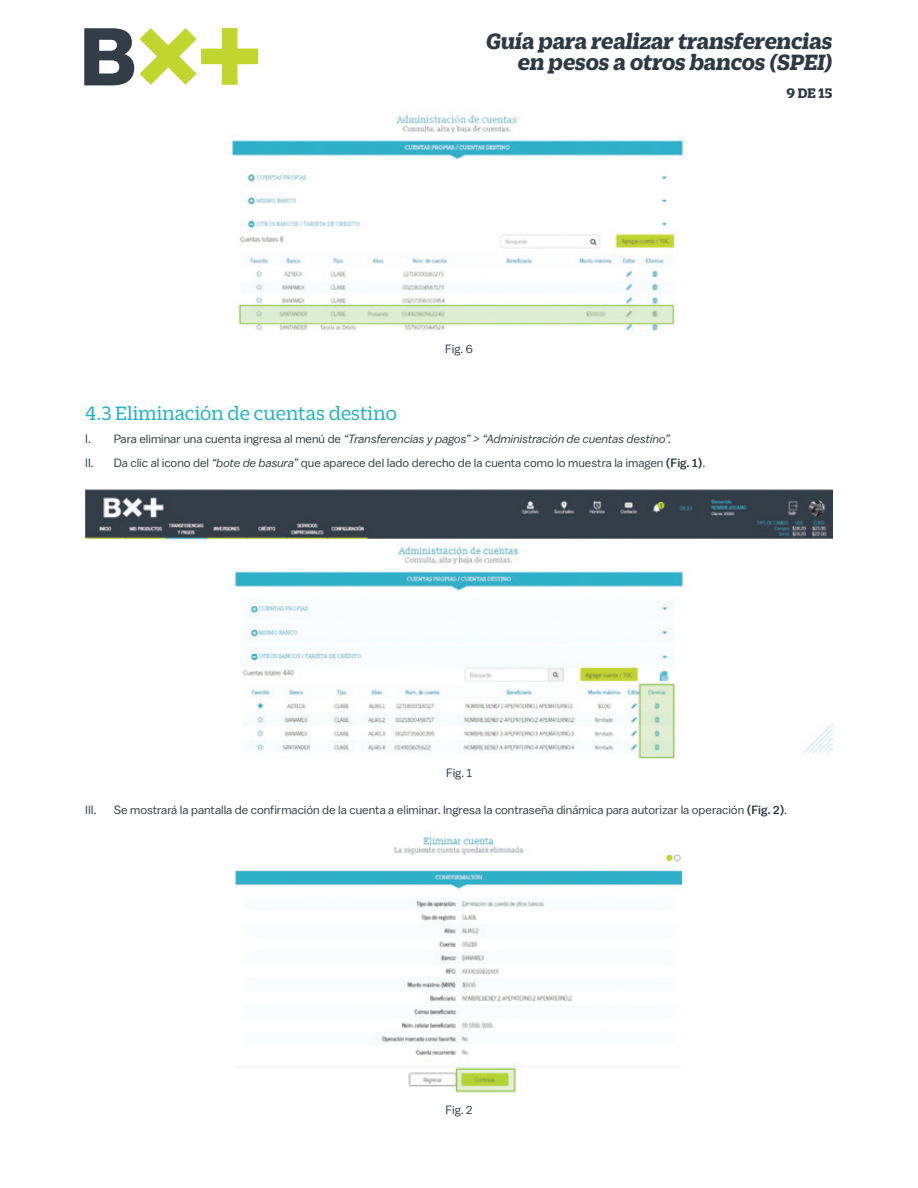
<style>
.page{position:relative;width:918px;height:1188px;background:#fff}
.page>*{position:absolute;margin:0;border:0;box-sizing:border-box;transform-origin:0 0}
.t1{font:italic 700 24px/21px "Duplicate Slab";color:#2b3a45;text-align:right}
.BODY{font:21px "Duplicate Slab";color:#27b3c7}
.t2{font:700 15px "Duplicate Slab";color:#2b3a45}
.BODY_indentado{font:12px "Balto";color:#2b3a45}
.BODY_indentado-2{font:italic 12px "Balto";color:#2b3a45}
.BODY-2{font:12px "Balto";color:#2b3a45}
.s1{font-style:normal}
.s2{font-style:italic}
.s3{font-weight:500}
</style>
<div class="page">
<svg style="left:84px;top:28px;width:50px;height:57px"></svg>
<svg style="left:140px;top:28px;width:118px;height:57px"></svg>
<img style="left:232px;top:114px;width:451px;height:219px">
<img style="left:86px;top:490px;width:747px;height:268px">
<img style="left:235px;top:835px;width:448px;height:258px">
<h1 class="t1" style="left:486px;top:28px;width:348px">Guía para realizar transferencias en pesos a otros bancos (SPEI)</h1>
<p class="t2" style="left:787px;top:83px;width:47px">9 DE 15</p>
<p class="BODY-2" style="left:445px;top:342px;width:29px">Fig. 6</p>
<p class="BODY" style="left:85px;top:399px;width:313px">4.3 Eliminación de cuentas destino</p>
<p class="BODY_indentado-2" style="left:85px;top:432px;width:588px"><span class="s1">I. Para eliminar una cuenta ingresa al menú de</span> “Transferencias y pagos” &gt; “Administración de cuentas destino”.</p>
<p class="BODY_indentado" style="left:85px;top:455px;width:622px">II. Da clic al icono del <span class="s2">“bote de basura”</span> que aparece del lado derecho de la cuenta como lo muestra la imagen <span class="s3">(Fig. 1)</span>.</p>
<p class="BODY-2" style="left:446px;top:766px;width:27px">Fig. 1</p>
<p class="BODY_indentado" style="left:85px;top:803px;width:13px">III.</p>
<p class="BODY_indentado" style="left:114px;top:803px;width:675px">Se mostrará la pantalla de confirmación de la cuenta a eliminar. Ingresa la contraseña dinámica para autorizar la operación <span class="s3">(Fig. 2)</span>.</p>
<p class="BODY-2" style="left:446px;top:1103px;width:28px">Fig. 2</p>
</div>
